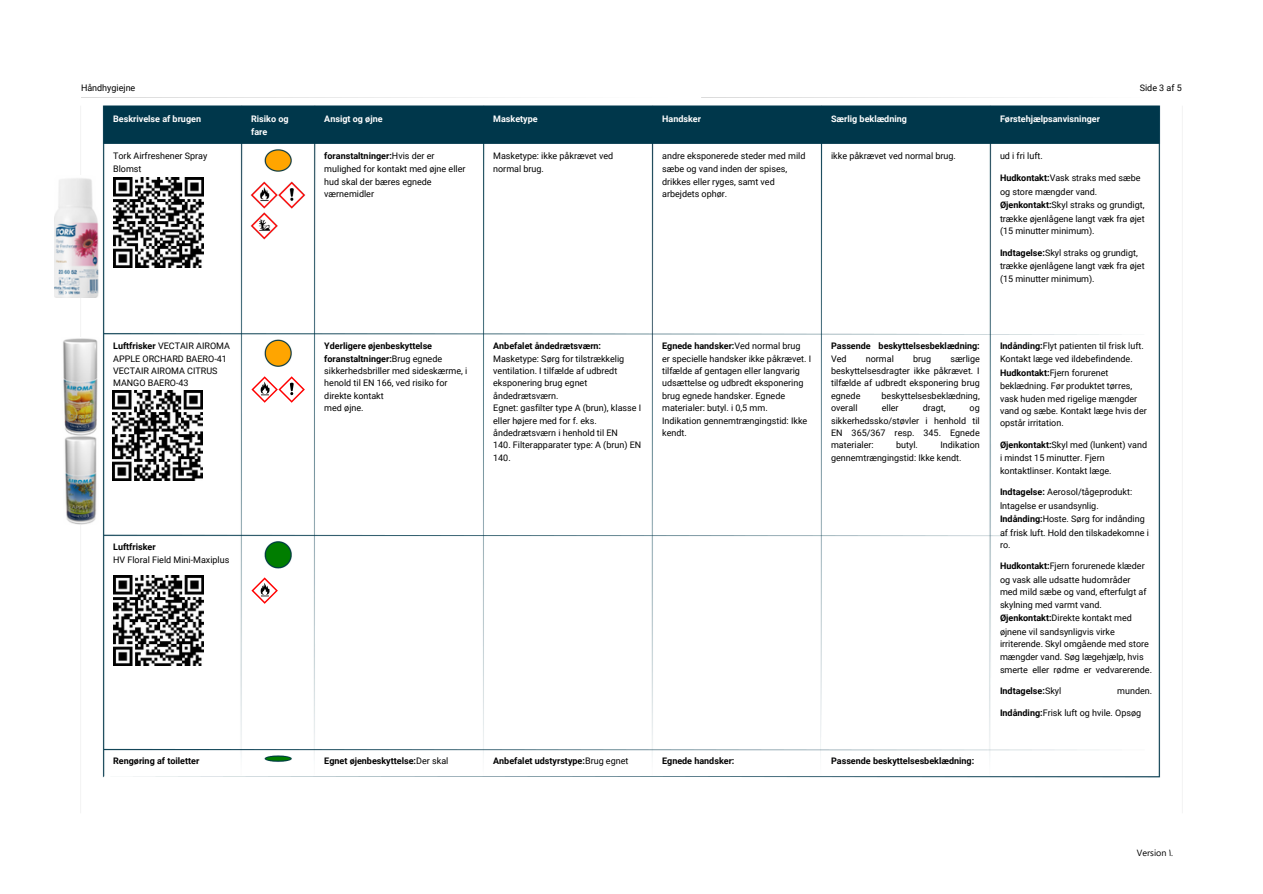
<style>
.page{position:relative;width:1263px;height:894px;background:#fff}
.page>*{position:absolute;margin:0;border:0;box-sizing:border-box;transform-origin:0 0}
.t1{font:9px/12.3px "Roboto";color:#000}
.t2{font:700 9px/12.3px "Roboto";color:#000}
.t3{font:700 9px/12.3px "Roboto";color:#fff}
.t4{font:9px "Segoe UI";color:#000}
.s1{font-weight:400}
.s2{font-weight:700}
</style>
<div class="page">
<img style="left:73px;top:105px;width:1110px;height:708px">
<img style="left:244px;top:174px;width:69px;height:72px">
<svg style="left:251px;top:376px;width:54px;height:26px"></svg>
<img style="left:113px;top:178px;width:90px;height:90px">
<img style="left:112px;top:390px;width:90px;height:90px">
<img style="left:113px;top:575px;width:90px;height:90px">
<svg style="left:251px;top:577px;width:27px;height:26px"></svg>
<hr style="left:81px;top:98px;width:620px;height:1px;background:#000">
<hr style="left:701px;top:98px;width:481px;height:1px;background:#000">
<img style="left:55px;top:175px;width:46px;height:122px">
<img style="left:64px;top:435px;width:35px;height:89px">
<img style="left:63px;top:337px;width:37px;height:98px">
<p class="t1" style="left:81px;top:81px;width:56px">Håndhygiejne</p>
<p class="t3" style="left:113px;top:112px;width:89px">Beskrivelse af brugen</p>
<p class="t1" style="left:113px;top:150px;width:96px">Tork Airfreshener Spray</p>
<p class="t1" style="left:113px;top:163px;width:30px">Blomst</p>
<p class="t3" style="left:251px;top:113px;width:39px">Risiko og fare</p>
<h1 class="t3" style="left:324px;top:112px;width:60px">Ansigt og øjne</h1>
<p class="t2" style="left:324px;top:150px;width:112px">foranstaltninger:<span class="s1">Hvis der er</span></p>
<p class="t1" style="left:324px;top:163px;width:143px">mulighed for kontakt med øjne eller</p>
<p class="t1" style="left:324px;top:175px;width:109px">hud skal der bæres egnede</p>
<p class="t1" style="left:324px;top:188px;width:51px">værnemidler</p>
<p class="t3" style="left:493px;top:112px;width:46px">Masketype</p>
<h1 class="t1" style="left:493px;top:150px;width:121px">Masketype: ikke påkrævet ved</h1>
<p class="t1" style="left:493px;top:163px;width:52px">normal brug.</p>
<p class="t3" style="left:662px;top:112px;width:40px">Handsker</p>
<p class="t1" style="left:662px;top:150px;width:145px">andre eksponerede steder med mild</p>
<p class="t1" style="left:662px;top:163px;width:127px">sæbe og vand inden der spises,</p>
<p class="t1" style="left:662px;top:175px;width:114px">drikkes eller ryges, samt ved</p>
<p class="t1" style="left:662px;top:188px;width:67px">arbejdets ophør.</p>
<p class="t3" style="left:831px;top:112px;width:77px">Særlig beklædning</p>
<p class="t1" style="left:831px;top:150px;width:126px">ikke påkrævet ved normal brug.</p>
<p class="t1" style="left:1140px;top:81px;width:44px">Side 3 af 5</p>
<p class="t3" style="left:1000px;top:112px;width:101px">Førstehjælpsanvisninger</p>
<p class="t1" style="left:1000px;top:150px;width:44px">ud i fri luft.</p>
<p class="t1" style="left:1000px;top:172px;width:142px"><span class="s2">Hudkontakt:</span>Vask straks med sæbe</p>
<h1 class="t1" style="left:1000px;top:186px;width:99px">og store mængder vand.</h1>
<p class="t1" style="left:1000px;top:199px;width:146px"><span class="s2">Øjenkontakt:</span>Skyl straks og grundigt,</p>
<h1 class="t1" style="left:1000px;top:213px;width:146px">trække øjenlågene langt væk fra øjet</h1>
<p class="t1" style="left:1000px;top:225px;width:96px">(15 minutter minimum).</p>
<p class="t1" style="left:1000px;top:246px;width:139px"><span class="s2">Indtagelse:</span>Skyl straks og grundigt,</p>
<p class="t1" style="left:1000px;top:260px;width:146px">trække øjenlågene langt væk fra øjet</p>
<p class="t1" style="left:1000px;top:272px;width:96px">(15 minutter minimum).</p>
<p class="t1" style="left:113px;top:340px;width:118px"><span class="s2">Luftfrisker</span> VECTAIR AIROMA<br>APPLE ORCHARD BAERO-41<br>VECTAIR AIROMA CITRUS<br>MANGO BAERO-43</p>
<h1 class="t1" style="left:113px;top:541px;width:118px"><span class="s2">Luftfrisker<br></span>HV Floral Field Mini-Maxiplus</h1>
<h1 class="t1" style="left:324px;top:340px;width:145px"><span class="s2">Yderligere øjenbeskyttelse foranstaltninger:</span>Brug egnede sikkerhedsbriller med sideskærme, i henold til EN 166, ved risiko for direkte kontakt<br>med øjne.</h1>
<p class="t1" style="left:493px;top:340px;width:150px"><span class="s2">Anbefalet åndedrætsværn:<br></span>Masketype: Sørg for tilstrækkelig ventilation. I tilfælde af udbredt eksponering brug egnet åndedrætsværn.<br>Egnet: gasfilter type A (brun), klasse I eller højere med for f. eks. åndedrætsværn i henhold til EN<br>140. Filterapparater type: A (brun) EN<br>140.</p>
<p class="t1" style="left:662px;top:340px;width:151px"><span class="s2">Egnede handsker:</span>Ved normal brug<br>er specielle handsker ikke påkrævet. I tilfælde af gentagen eller langvarig udsættelse og udbredt eksponering brug egnede handsker. Egnede materialer: butyl. i 0,5 mm.<br>Indikation gennemtrængingstid: Ikke kendt.</p>
<p class="t2" style="left:831px;top:340px;width:150px">Passende beskyttelsesbeklædning:<br><span class="s1">Ved</span></p>
<p class="t1" style="left:831px;top:352px;width:150px;text-align:justify;text-indent:119px">særlige beskyttelsesdragter ikke påkrævet. I tilfælde af udbredt eksponering brug egnede</p>
<p class="t1" style="left:866px;top:352px;width:30px">normal</p>
<p class="t1" style="left:913px;top:352px;width:20px">brug</p>
<p class="t1" style="left:881px;top:389px;width:100px">beskyttelsesbeklædning,</p>
<p class="t1" style="left:831px;top:402px;width:28px">overall</p>
<p class="t1" style="left:882px;top:402px;width:18px">eller</p>
<p class="t1" style="left:923px;top:402px;width:24px">dragt,</p>
<p class="t1" style="left:831px;top:402px;width:150px;text-align:justify;text-indent:139px">og sikkerhedssko/støvler i henhold til EN 365/367 resp. 345. Egnede materialer:</p>
<p class="t1" style="left:831px;top:439px;width:150px;text-indent:109px">Indikation gennemtrængingstid: Ikke kendt.</p>
<p class="t1" style="left:896px;top:439px;width:23px">butyl.</p>
<p class="t1" style="left:1000px;top:339px;width:145px"><span class="s2">Indånding:</span>Flyt patienten til frisk luft.</p>
<p class="t1" style="left:1000px;top:353px;width:134px">Kontakt læge ved ildebefindende.</p>
<p class="t1" style="left:1000px;top:366px;width:110px"><span class="s2">Hudkontakt:</span>Fjern forurenet</p>
<p class="t1" style="left:1000px;top:380px;width:134px">beklædning. Før produktet tørres,</p>
<p class="t1" style="left:1000px;top:392px;width:139px">vask huden med rigelige mængder</p>
<p class="t1" style="left:1000px;top:405px;width:148px">vand og sæbe. Kontakt læge hvis der</p>
<p class="t1" style="left:1000px;top:417px;width:65px">opstår irritation.</p>
<p class="t1" style="left:1000px;top:438px;width:149px"><span class="s2">Øjenkontakt:</span>Skyl med (lunkent) vand</p>
<p class="t1" style="left:1000px;top:452px;width:106px">i mindst 15 minutter. Fjern</p>
<p class="t1" style="left:1000px;top:464px;width:113px">kontaktlinser. Kontakt læge.</p>
<p class="t1" style="left:1000px;top:486px;width:134px"><span class="s2">Indtagelse:</span> Aerosol/tågeprodukt:</p>
<p class="t1" style="left:1000px;top:499px;width:100px">lntagelse er usandsynlig.</p>
<p class="t1" style="left:1000px;top:513px;width:146px"><span class="s2">Indånding:</span>Hoste. Sørg for indånding</p>
<p class="t1" style="left:1000px;top:526px;width:150px">af frisk luft. Hold den tilskadekomne i</p>
<p class="t1" style="left:1000px;top:538px;width:12px">ro.</p>
<p class="t1" style="left:1000px;top:560px;width:146px"><span class="s2">Hudkontakt:</span>Fjern forurenede klæder</p>
<p class="t1" style="left:1000px;top:573px;width:132px">og vask alle udsatte hudområder</p>
<p class="t1" style="left:1000px;top:586px;width:148px">med mild sæbe og vand, efterfulgt af</p>
<p class="t1" style="left:1000px;top:598px;width:103px">skylning med varmt vand.</p>
<p class="t1" style="left:1000px;top:612px;width:133px"><span class="s2">Øjenkontakt:</span>Direkte kontakt med</p>
<p class="t1" style="left:1000px;top:625px;width:116px">øjnene vil sandsynligvis virke</p>
<p class="t1" style="left:1000px;top:637px;width:151px">irriterende. Skyl omgående med store</p>
<p class="t1" style="left:1000px;top:650px;width:145px">mængder vand. Søg lægehjælp, hvis</p>
<p class="t1" style="left:1000px;top:663px;width:154px">smerte eller rødme er vedvarerende.</p>
<p class="t2" style="left:1000px;top:685px;width:63px">Indtagelse:<span class="s1">Skyl</span></p>
<p class="t1" style="left:1117px;top:685px;width:36px">munden.</p>
<p class="t1" style="left:1000px;top:706px;width:143px"><span class="s2">Indånding:</span>Frisk luft og hvile. Opsøg</p>
<h1 class="t2" style="left:113px;top:754px;width:88px">Rengøring af toiletter</h1>
<p class="t2" style="left:324px;top:754px;width:126px">Egnet øjenbeskyttelse:<span class="s1">Der skal</span></p>
<p class="t2" style="left:493px;top:754px;width:137px">Anbefalet udstyrstype:<span class="s1">Brug egnet</span></p>
<p class="t2" style="left:662px;top:754px;width:74px">Egnede handsker:</p>
<h1 class="t2" style="left:831px;top:754px;width:145px">Passende beskyttelsesbeklædning:</h1>
<p class="t4" style="left:1137px;top:844px;width:38px">Version ١.</p>
</div>
